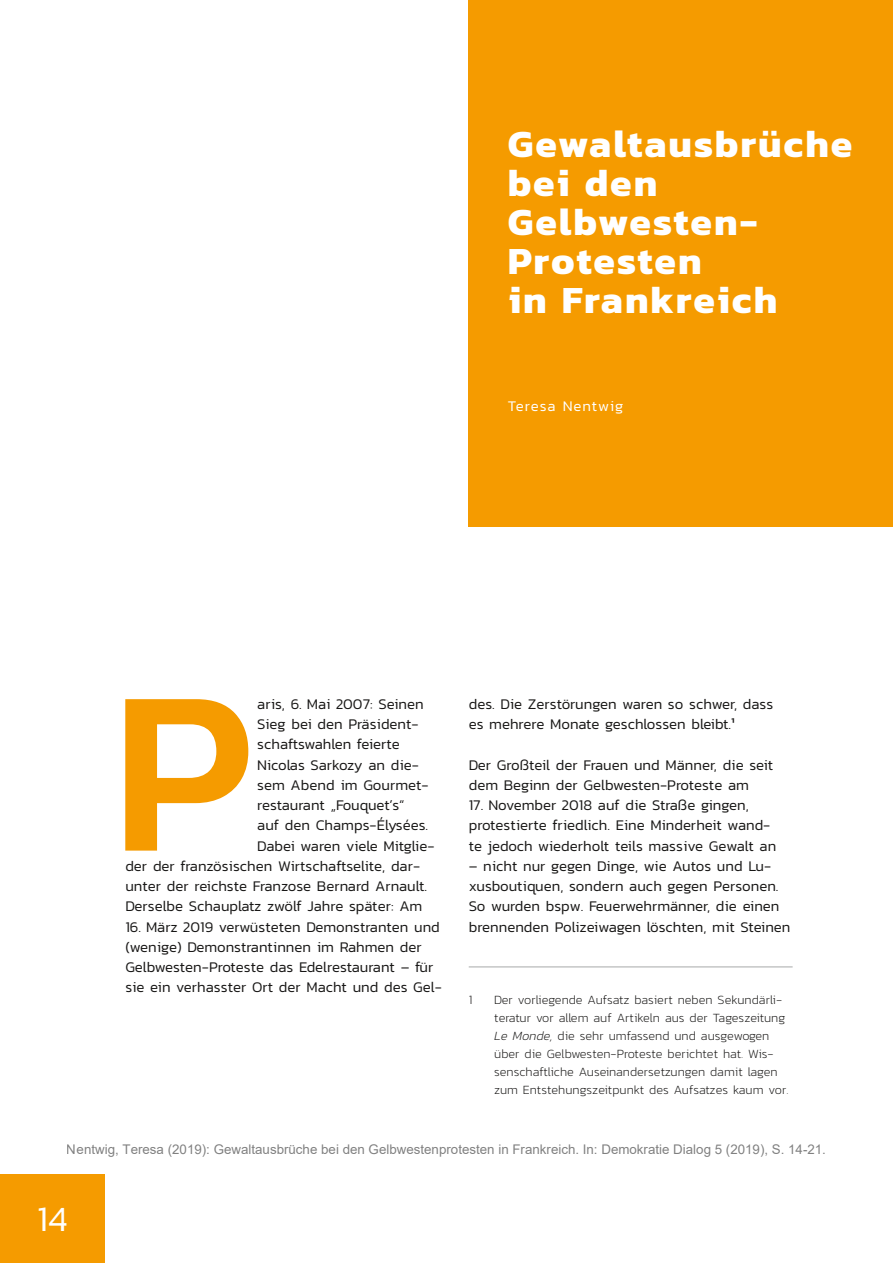
<style>
.page{position:relative;width:893px;height:1263px;background:#fff}
.page>*{position:absolute;margin:0;border:0;box-sizing:border-box;transform-origin:0 0}
.t1{font:500 235.05px "Kanit";color:#f59b00}
.Ü1{font:700 39px/39px "Kanit";letter-spacing:.05em;color:#fff}
.t2{font:300 36px "Kanit";color:#fff}
.fodex_Abs{font:300 15px/20.2px "Kanit";color:#181716}
.fodex_Abs-2{font:300 15px "Kanit";letter-spacing:-.025em;color:#181716}
.Autor_en{font:300 15px "Kanit";letter-spacing:.06em;color:#fff}
.t3{font:13.35px "Arial";color:rgb(0 0 0/.5)}
.fodex_FN{font:200 12.75px/18px "Kanit";color:#181716}
.s1{font-weight:400;font-size:16.5px}
.s2{font-style:italic}
</style>
<div class="page">
<div style="left:0;top:1175px;width:105px;height:88px;background:#f59b00"></div>
<div style="left:469px;top:0;width:424px;height:527px;background:#f59b00"></div>
<hr style="left:469px;top:966px;width:324px;height:2px;background:#c5c6c6">
<p class="Ü1" style="left:508px;top:123px;width:346px">Gewaltausbrüche bei den<br>Gelbwesten-<br>Protesten<br>in Frankreich</p>
<p class="Autor_en" style="left:508px;top:396px;width:117px">Teresa Nentwig</p>
<h1 class="t1" style="left:112px;top:595px;width:142px">P</h1>
<p class="fodex_Abs" style="left:257px;top:693px;width:168px">aris, 6. Mai 2007: Seinen</p>
<p class="fodex_Abs" style="left:257px;top:714px;width:163px">Sieg bei den Präsident-</p>
<p class="fodex_Abs" style="left:257px;top:734px;width:144px">schaftswahlen feierte</p>
<p class="fodex_Abs" style="left:257px;top:754px;width:163px">Nicolas Sarkozy an die-</p>
<p class="fodex_Abs" style="left:257px;top:774px;width:172px">sem Abend im Gourmet-</p>
<p class="fodex_Abs" style="left:257px;top:795px;width:149px">restaurant „Fouquet’s“</p>
<p class="fodex_Abs" style="left:257px;top:815px;width:172px">auf den Champs-Élysées.</p>
<p class="fodex_Abs-2" style="left:257px;top:835px;width:179px">Dabei waren viele Mitglie-</p>
<p class="fodex_Abs" style="left:125px;top:855px;width:296px">der der französischen Wirtschaftselite, dar-</p>
<p class="fodex_Abs" style="left:125px;top:876px;width:303px">unter der reichste Franzose Bernard Arnault.</p>
<p class="fodex_Abs" style="left:125px;top:896px;width:299px">Derselbe Schauplatz zwölf Jahre später: Am</p>
<p class="fodex_Abs" style="left:125px;top:916px;width:318px">16. März 2019 verwüsteten Demonstranten und (wenige) Demonstrantinnen im Rahmen der Gelbwesten-Proteste das Edelrestaurant – für sie ein verhasster Ort der Macht und des Gel-</p>
<p class="fodex_Abs" style="left:469px;top:693px;width:306px">des. Die Zerstörungen waren so schwer, dass es mehrere Monate geschlossen bleibt.<span class="s1">1</span></p>
<p class="fodex_Abs" style="left:469px;top:754px;width:306px">Der Großteil der Frauen und Männer, die seit dem Beginn der Gelbwesten-Proteste am</p>
<p class="fodex_Abs" style="left:469px;top:795px;width:309px">17. November 2018 auf die Straße gingen, protestierte friedlich. Eine Minderheit wand&shy;te jedoch wiederholt teils massive Gewalt an</p>
<p class="fodex_Abs" style="left:469px;top:855px;width:323px">– nicht nur gegen Dinge, wie Autos und Lu&shy;xusboutiquen, sondern auch gegen Personen.<br>So wurden bspw. Feuerwehrmänner, die einen brennenden Polizeiwagen löschten, mit Steinen</p>
<p class="fodex_FN" style="left:469px;top:990px;width:5px">1</p>
<p class="fodex_FN" style="left:494px;top:990px;width:296px">Der vorliegende Aufsatz basiert neben Sekundärli&shy;teratur vor allem auf Artikeln aus der Tageszeitung <span class="s2">Le Monde,</span> die sehr umfassend und ausgewogen über die Gelbwesten-Proteste berichtet hat. Wis&shy;senschaftliche Auseinandersetzungen damit lagen zum Entstehungszeitpunkt des Aufsatzes kaum vor.</p>
<p class="t3" style="left:67px;top:1140px;width:760px">Nentwig, Teresa (2019): Gewaltausbrüche bei den Gelbwestenprotesten in Frankreich. In: Demokratie Dialog 5 (2019), S. 14-21.</p>
<h3 class="t2" style="left:37px;top:1193px;width:32px">14</h3>
</div>
